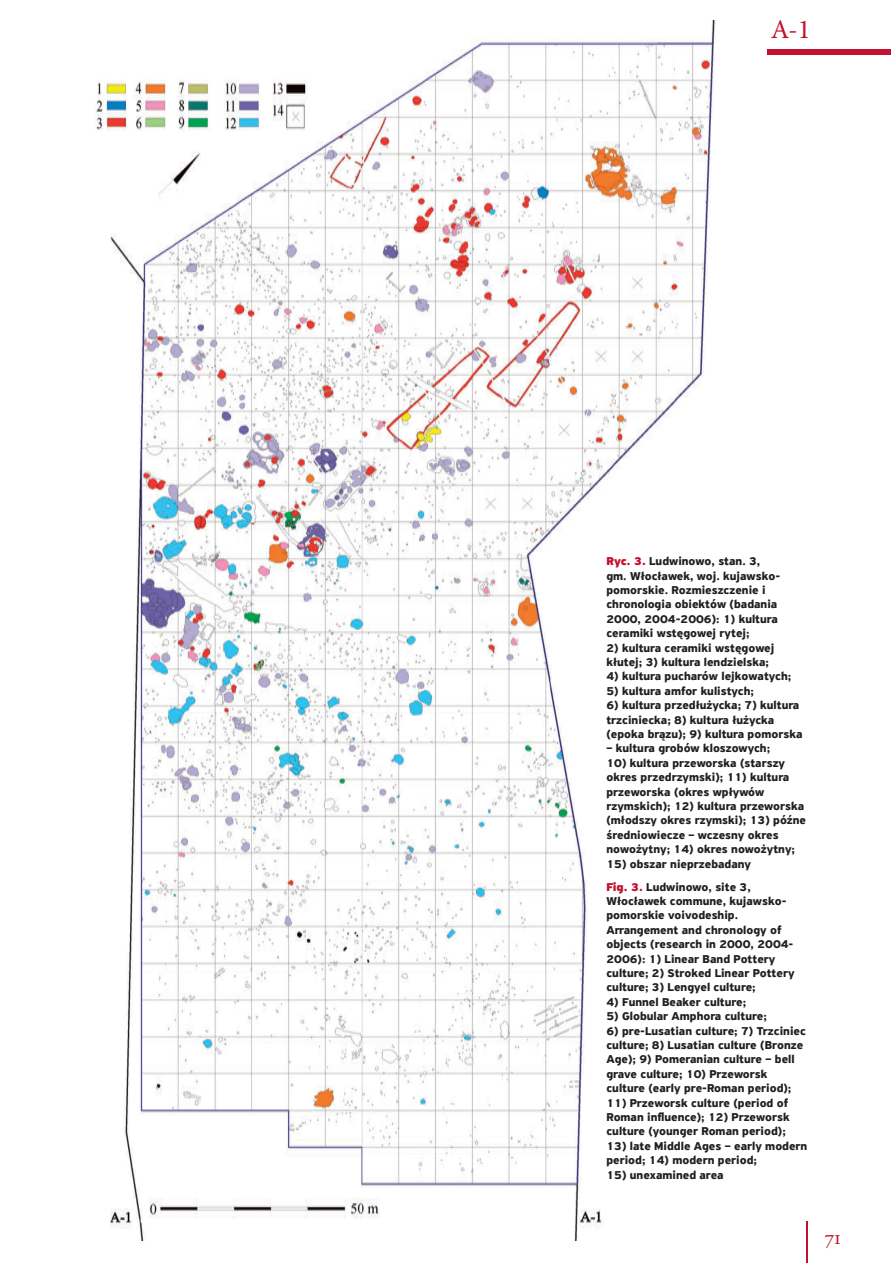
<style>
.page{position:relative;width:891px;height:1263px;background:#fff}
.page>*{position:absolute;margin:0;border:0;box-sizing:border-box;transform-origin:0 0}
.t1{font:27px "Minion Pro";color:#c3102f}
.t2{font:21px "Adobe Garamond Pro";color:#c3102f}
.t3{font:700 12px/14.4px "PF Highway Sans Pro";color:#231f20}
.s1{font-weight:900;color:#c3102f}
</style>
<div class="page">
<div style="left:767px;top:50px;width:124px;height:5px;background:#c3102f"></div>
<hr style="left:806px;top:1221px;width:1px;height:42px;background:#c3102f">
<img style="left:96px;top:20px;width:620px;height:1220px">
<h1 class="t1" style="left:771px;top:13px;width:42px">A-1</h1>
<p class="t3" style="left:606px;top:554px;width:175px"><span class="s1">Ryc. 3.</span> Ludwinowo, stan. 3, gm. Włocławek, woj. kujawsko&shy;pomorskie. Rozmieszczenie i chronologia obiektów (badania<br>2000, 2004-2006): 1) kultura ceramiki wstęgowej rytej;</p>
<p class="t3" style="left:606px;top:641px;width:169px">2) kultura ceramiki wstęgowej kłutej; 3) kultura lendzielska;</p>
<p class="t3" style="left:606px;top:669px;width:186px">4) kultura pucharów lejkowatych;</p>
<p class="t3" style="left:606px;top:684px;width:149px">5) kultura amfor kulistych;</p>
<p class="t3" style="left:606px;top:698px;width:197px">6) kultura przedłużycka; 7) kultura trzciniecka; 8) kultura łużycka (epoka brązu); 9) kultura pomorska</p>
<p class="t3" style="left:606px;top:741px;width:165px">– kultura grobów kloszowych;</p>
<p class="t3" style="left:606px;top:756px;width:201px">10) kultura przeworska (starszy okres przedrzymski); 11) kultura przeworska (okres wpływów rzymskich); 12) kultura przeworska (młodszy okres rzymski); 13) późne średniowiecze – wczesny okres nowożytny; 14) okres nowożytny;</p>
<p class="t3" style="left:606px;top:852px;width:146px;line-height:23px">15) obszar nieprzebadany<br><span class="s1">Fig. 3.</span> Ludwinowo, site 3,</p>
<p class="t3" style="left:606px;top:894px;width:190px">Włocławek commune, kujawsko&shy;pomorskie voivodeship.<br>Arrangement and chronology of objects (research in 2000, 2004-<br>2006): 1) Linear Band Pottery culture; 2) Stroked Linear Pottery culture; 3) Lengyel culture;</p>
<p class="t3" style="left:606px;top:995px;width:141px">4) Funnel Beaker culture;</p>
<p class="t3" style="left:606px;top:1009px;width:162px">5) Globular Amphora culture;</p>
<p class="t3" style="left:606px;top:1023px;width:201px">6) pre-Lusatian culture; 7) Trzciniec culture; 8) Lusatian culture (Bronze Age); 9) Pomeranian culture – bell grave culture; 10) Przeworsk culture (early pre-Roman period);</p>
<p class="t3" style="left:606px;top:1095px;width:185px;text-align:justify">11) Przeworsk culture (period of Roman influence); 12) Przeworsk culture (younger Roman period);</p>
<p class="t3" style="left:606px;top:1139px;width:202px">13) late Middle Ages – early modern period; 14) modern period;</p>
<p class="t3" style="left:606px;top:1167px;width:119px">15) unexamined area</p>
<h2 class="t2" style="left:824px;top:1224px;width:18px">71</h2>
</div>
